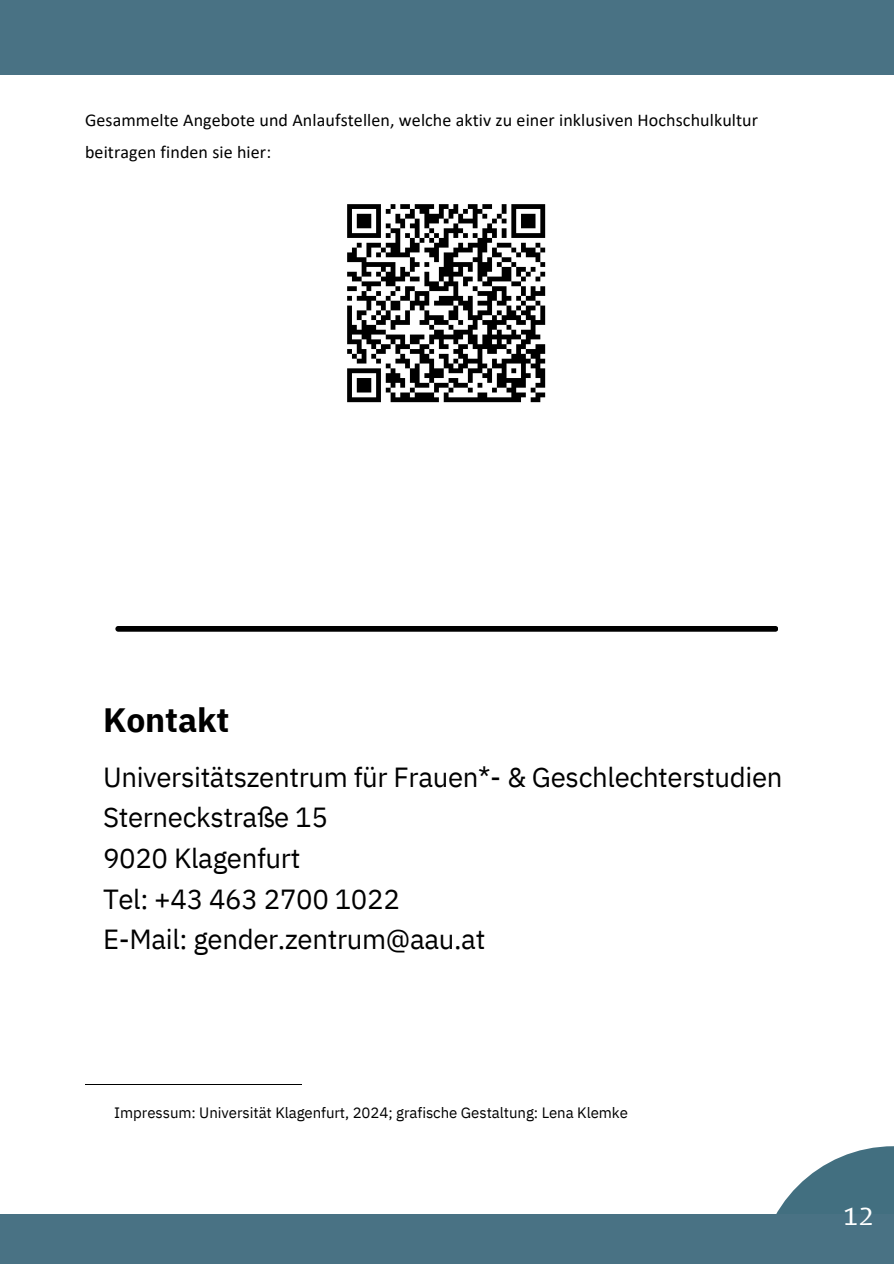
<style>
.page{position:relative;width:894px;height:1264px;background:#fff}
.page>*{position:absolute;margin:0;border:0;box-sizing:border-box;transform-origin:0 0}
.t1{font:700 33.75px "IBM Plex Sans";letter-spacing:-.005em;color:#000}
.t2{font:30px "Belleza";color:#fff}
.t3{font:27.6px/40.5px "IBM Plex Sans";letter-spacing:-.015em;color:#000}
.t4{font:18px/31.5px "Calibri";letter-spacing:.005em;color:#000}
.t5{font:15px "IBM Plex Sans";letter-spacing:-.005em;color:#000}
</style>
<div class="page">
<hr style="left:85px;top:1084px;width:216px;height:1px;background:#000">
<div style="left:0;top:0;width:893px;height:75px;background:#497284"></div>
<svg style="left:776px;top:1146px;width:117px;height:68px;fill:#426f80"></svg>
<div style="left:0;top:1214px;width:893px;height:49px;background:#497284"></div>
<img style="left:347px;top:204px;width:199px;height:199px">
<div style="left:115px;top:626px;width:663px;height:5px;background:#000;border-radius:3px"></div>
<p class="t4" style="left:85px;top:106px;width:674px">Gesammelte Angebote und Anlaufstellen, welche aktiv zu einer inklusiven Hochschulkultur beitragen finden sie hier:</p>
<p class="t1" style="left:103px;top:697px;width:128px">Kontakt</p>
<p class="t3" style="left:103px;top:756px;width:681px">Universitätszentrum für Frauen*- &amp; Geschlechterstudien<br>Sterneckstraße 15<br>9020 Klagenfurt<br>Tel: +43 463 2700 1022<br>E-Mail: gender.zentrum@aau.at</p>
<p class="t5" style="left:114px;top:1102px;width:515px">Impressum: Universität Klagenfurt, 2024; grafische Gestaltung: Lena Klemke</p>
<p class="t2" style="left:843px;top:1197px;width:32px">12</p>
</div>
